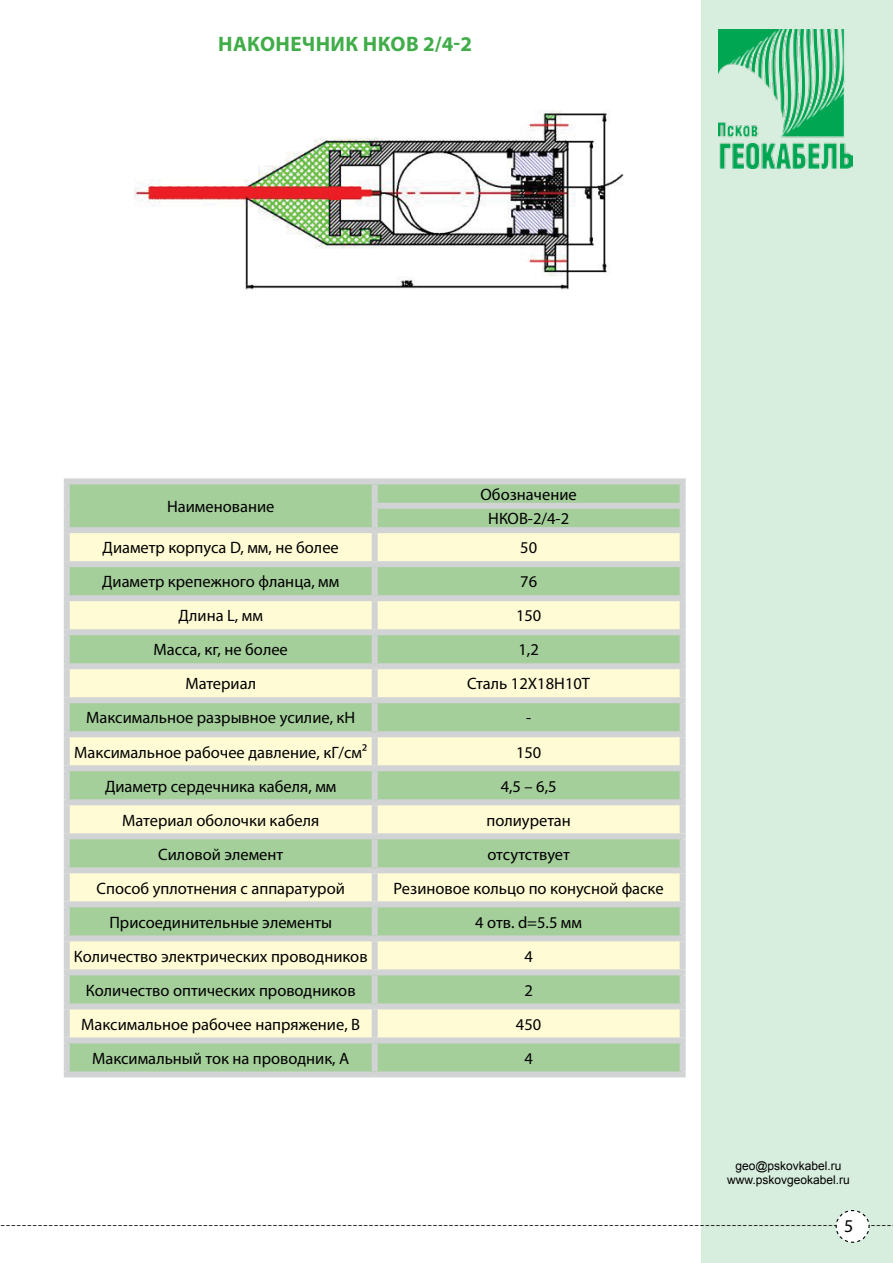
<style>
.page{position:relative;width:893px;height:1263px;background:#fff}
.page>*{position:absolute;margin:0;border:0;box-sizing:border-box;transform-origin:0 0}
.t1{font:700 21px "Myriad Pro";letter-spacing:.02em;color:#41ad49}
.t2{font:18px "Myriad Pro";color:#000}
.t3{font:16.5px/24.3px "Myriad Pro";color:#000;text-align:center}
.t4{font:15px "Minion Pro";color:#000}
.t5{font:12px/14.4px "Arial";color:#000;text-align:center}
</style>
<div class="page">
<div style="left:702px;top:0;width:191px;height:1263px;background:#d7eddd"></div>
<img style="left:719px;top:30px;width:133px;height:138px">
<svg style="left:835px;top:1210px;width:35px;height:33px"></svg>
<img style="left:134px;top:110px;width:490px;height:180px">
<div style="left:70px;top:484px;width:610px;height:587px;background:#a4ce9a"></div>
<svg style="left:70px;top:533px;width:610px;height:504px;background:#d4e6b9"></svg>
<div style="left:64px;top:533px;width:6px;height:28px;background:#d1d3d4"></div>
<div style="left:372px;top:533px;width:6px;height:28px;background:#d1d3d4"></div>
<div style="left:680px;top:533px;width:6px;height:28px;background:#d1d3d4"></div>
<div style="left:64px;top:601px;width:6px;height:28px;background:#d1d3d4"></div>
<div style="left:372px;top:601px;width:6px;height:28px;background:#d1d3d4"></div>
<div style="left:680px;top:601px;width:6px;height:28px;background:#d1d3d4"></div>
<div style="left:64px;top:669px;width:6px;height:28px;background:#d1d3d4"></div>
<div style="left:372px;top:669px;width:6px;height:28px;background:#d1d3d4"></div>
<div style="left:680px;top:669px;width:6px;height:28px;background:#d1d3d4"></div>
<div style="left:64px;top:737px;width:6px;height:28px;background:#d1d3d4"></div>
<div style="left:372px;top:737px;width:6px;height:28px;background:#d1d3d4"></div>
<div style="left:680px;top:737px;width:6px;height:28px;background:#d1d3d4"></div>
<div style="left:64px;top:805px;width:6px;height:28px;background:#d1d3d4"></div>
<div style="left:372px;top:805px;width:6px;height:28px;background:#d1d3d4"></div>
<div style="left:680px;top:805px;width:6px;height:28px;background:#d1d3d4"></div>
<div style="left:64px;top:873px;width:6px;height:28px;background:#d1d3d4"></div>
<div style="left:372px;top:873px;width:6px;height:28px;background:#d1d3d4"></div>
<div style="left:680px;top:873px;width:6px;height:28px;background:#d1d3d4"></div>
<div style="left:64px;top:941px;width:6px;height:28px;background:#d1d3d4"></div>
<div style="left:372px;top:941px;width:6px;height:28px;background:#d1d3d4"></div>
<div style="left:680px;top:941px;width:6px;height:28px;background:#d1d3d4"></div>
<div style="left:64px;top:1009px;width:6px;height:28px;background:#d1d3d4"></div>
<div style="left:372px;top:1009px;width:6px;height:28px;background:#d1d3d4"></div>
<div style="left:680px;top:1009px;width:6px;height:28px;background:#d1d3d4"></div>
<div style="left:64px;top:478px;width:311px;height:6px;background:#d1d3d4"></div>
<div style="left:64px;top:484px;width:6px;height:22px;background:#d1d3d4"></div>
<div style="left:64px;top:506px;width:6px;height:21px;background:#d1d3d4"></div>
<div style="left:64px;top:527px;width:311px;height:6px;background:#d1d3d4"></div>
<div style="left:375px;top:478px;width:311px;height:6px;background:#d1d3d4"></div>
<div style="left:372px;top:484px;width:6px;height:19px;background:#d1d3d4"></div>
<div style="left:680px;top:484px;width:6px;height:19px;background:#d1d3d4"></div>
<div style="left:372px;top:503px;width:314px;height:6px;background:#d1d3d4"></div>
<div style="left:372px;top:509px;width:6px;height:18px;background:#d1d3d4"></div>
<div style="left:680px;top:509px;width:6px;height:18px;background:#d1d3d4"></div>
<div style="left:375px;top:527px;width:311px;height:6px;background:#d1d3d4"></div>
<div style="left:64px;top:561px;width:311px;height:6px;background:#d1d3d4"></div>
<div style="left:64px;top:567px;width:6px;height:28px;background:#d1d3d4"></div>
<div style="left:64px;top:595px;width:311px;height:6px;background:#d1d3d4"></div>
<div style="left:375px;top:561px;width:311px;height:6px;background:#d1d3d4"></div>
<div style="left:372px;top:567px;width:6px;height:28px;background:#d1d3d4"></div>
<div style="left:680px;top:567px;width:6px;height:28px;background:#d1d3d4"></div>
<div style="left:375px;top:595px;width:311px;height:6px;background:#d1d3d4"></div>
<div style="left:64px;top:629px;width:311px;height:6px;background:#d1d3d4"></div>
<div style="left:64px;top:635px;width:6px;height:28px;background:#d1d3d4"></div>
<div style="left:64px;top:663px;width:311px;height:6px;background:#d1d3d4"></div>
<div style="left:375px;top:629px;width:311px;height:6px;background:#d1d3d4"></div>
<div style="left:372px;top:635px;width:6px;height:28px;background:#d1d3d4"></div>
<div style="left:680px;top:635px;width:6px;height:28px;background:#d1d3d4"></div>
<div style="left:375px;top:663px;width:311px;height:6px;background:#d1d3d4"></div>
<div style="left:64px;top:697px;width:311px;height:6px;background:#d1d3d4"></div>
<div style="left:64px;top:703px;width:6px;height:28px;background:#d1d3d4"></div>
<div style="left:64px;top:731px;width:311px;height:6px;background:#d1d3d4"></div>
<div style="left:375px;top:697px;width:311px;height:6px;background:#d1d3d4"></div>
<div style="left:372px;top:703px;width:6px;height:28px;background:#d1d3d4"></div>
<div style="left:680px;top:703px;width:6px;height:28px;background:#d1d3d4"></div>
<div style="left:375px;top:731px;width:311px;height:6px;background:#d1d3d4"></div>
<div style="left:64px;top:765px;width:311px;height:6px;background:#d1d3d4"></div>
<div style="left:64px;top:771px;width:6px;height:28px;background:#d1d3d4"></div>
<div style="left:64px;top:799px;width:311px;height:6px;background:#d1d3d4"></div>
<div style="left:375px;top:765px;width:311px;height:6px;background:#d1d3d4"></div>
<div style="left:372px;top:771px;width:6px;height:28px;background:#d1d3d4"></div>
<div style="left:680px;top:771px;width:6px;height:28px;background:#d1d3d4"></div>
<div style="left:375px;top:799px;width:311px;height:6px;background:#d1d3d4"></div>
<div style="left:64px;top:833px;width:311px;height:6px;background:#d1d3d4"></div>
<div style="left:64px;top:839px;width:6px;height:28px;background:#d1d3d4"></div>
<div style="left:64px;top:867px;width:311px;height:6px;background:#d1d3d4"></div>
<div style="left:375px;top:833px;width:311px;height:6px;background:#d1d3d4"></div>
<div style="left:372px;top:839px;width:6px;height:28px;background:#d1d3d4"></div>
<div style="left:680px;top:839px;width:6px;height:28px;background:#d1d3d4"></div>
<div style="left:375px;top:867px;width:311px;height:6px;background:#d1d3d4"></div>
<div style="left:64px;top:901px;width:311px;height:6px;background:#d1d3d4"></div>
<div style="left:64px;top:907px;width:6px;height:28px;background:#d1d3d4"></div>
<div style="left:64px;top:935px;width:311px;height:6px;background:#d1d3d4"></div>
<div style="left:375px;top:901px;width:311px;height:6px;background:#d1d3d4"></div>
<div style="left:372px;top:907px;width:6px;height:28px;background:#d1d3d4"></div>
<div style="left:680px;top:907px;width:6px;height:28px;background:#d1d3d4"></div>
<div style="left:375px;top:935px;width:311px;height:6px;background:#d1d3d4"></div>
<div style="left:64px;top:969px;width:311px;height:6px;background:#d1d3d4"></div>
<div style="left:64px;top:975px;width:6px;height:28px;background:#d1d3d4"></div>
<div style="left:64px;top:1003px;width:311px;height:6px;background:#d1d3d4"></div>
<div style="left:375px;top:969px;width:311px;height:6px;background:#d1d3d4"></div>
<div style="left:372px;top:975px;width:6px;height:28px;background:#d1d3d4"></div>
<div style="left:680px;top:975px;width:6px;height:28px;background:#d1d3d4"></div>
<div style="left:375px;top:1003px;width:311px;height:6px;background:#d1d3d4"></div>
<div style="left:64px;top:1037px;width:311px;height:6px;background:#d1d3d4"></div>
<div style="left:64px;top:1043px;width:6px;height:28px;background:#d1d3d4"></div>
<div style="left:64px;top:1071px;width:311px;height:6px;background:#d1d3d4"></div>
<div style="left:375px;top:1037px;width:311px;height:6px;background:#d1d3d4"></div>
<div style="left:372px;top:1043px;width:6px;height:28px;background:#d1d3d4"></div>
<div style="left:680px;top:1043px;width:6px;height:28px;background:#d1d3d4"></div>
<div style="left:375px;top:1071px;width:311px;height:6px;background:#d1d3d4"></div>
<p class="t1" style="left:218px;top:30px;width:160px">Наконечник НКОВ</p>
<p class="t1" style="left:423px;top:30px;width:51px">2/4-2</p>
<p class="t3" style="left:167px;top:494px;width:109px">Наименование</p>
<p class="t3" style="left:481px;top:482px;width:98px">Обозначение<br>НКОВ-2/4-2</p>
<p class="t3" style="left:103px;top:535px;width:238px">Диаметр корпуса D, мм, не более</p>
<p class="t3" style="left:520px;top:535px;width:18px">50</p>
<p class="t3" style="left:102px;top:569px;width:239px">Диаметр крепежного фланца, мм</p>
<p class="t3" style="left:520px;top:569px;width:18px">76</p>
<p class="t3" style="left:179px;top:603px;width:86px">Длина L, мм</p>
<p class="t3" style="left:516px;top:603px;width:27px">150</p>
<p class="t3" style="left:154px;top:637px;width:136px">Масса, кг, не более</p>
<p class="t3" style="left:518px;top:637px;width:22px">1,2</p>
<p class="t3" style="left:185px;top:671px;width:72px">Материал</p>
<p class="t3" style="left:467px;top:671px;width:124px">Сталь 12Х18Н10Т</p>
<p class="t3" style="left:86px;top:705px;width:271px">Максимальное разрывное усилие, кН</p>
<p class="t3" style="left:526px;top:705px;width:7px">-</p>
<p class="t3" style="left:74px;top:739px;width:294px">Максимальное рабочее давление, кГ/см²</p>
<p class="t3" style="left:516px;top:739px;width:27px">150</p>
<p class="t3" style="left:105px;top:773px;width:233px">Диаметр сердечника кабеля, мм</p>
<p class="t3" style="left:501px;top:773px;width:57px">4,5 – 6,5</p>
<p class="t3" style="left:122px;top:808px;width:199px">Материал оболочки кабеля</p>
<p class="t3" style="left:486px;top:808px;width:86px">полиуретан</p>
<p class="t3" style="left:158px;top:842px;width:127px">Силовой элемент</p>
<p class="t3" style="left:487px;top:842px;width:84px">отсутствует</p>
<p class="t3" style="left:97px;top:876px;width:250px">Способ уплотнения с аппаратурой</p>
<p class="t3" style="left:394px;top:876px;width:272px">Резиновое кольцо по конусной фаске</p>
<p class="t3" style="left:109px;top:910px;width:224px">Присоединительные элементы</p>
<p class="t3" style="left:475px;top:910px;width:108px">4 отв. d=5.5 мм</p>
<p class="t3" style="left:74px;top:944px;width:295px">Количество электрических проводников</p>
<p class="t3" style="left:524px;top:944px;width:10px">4</p>
<p class="t3" style="left:86px;top:978px;width:271px">Количество оптических проводников</p>
<p class="t3" style="left:524px;top:978px;width:10px">2</p>
<p class="t3" style="left:81px;top:1012px;width:279px">Максимальное рабочее напряжение, В</p>
<p class="t3" style="left:516px;top:1012px;width:27px">450</p>
<p class="t3" style="left:92px;top:1046px;width:259px">Максимальный ток на проводник, А</p>
<p class="t3" style="left:524px;top:1046px;width:10px">4</p>
<p class="t5" style="left:727px;top:1158px;width:124px">geo@pskovkabel.ru www.pskovgeokabel.ru</p>
<p class="t2" style="left:844px;top:1215px;width:11px">5</p>
<p class="t4" style="left:0;top:1214px;width:893px">-----------------------------------------------------------------------------------------------------------------------------------------------------------------------</p>
</div>
